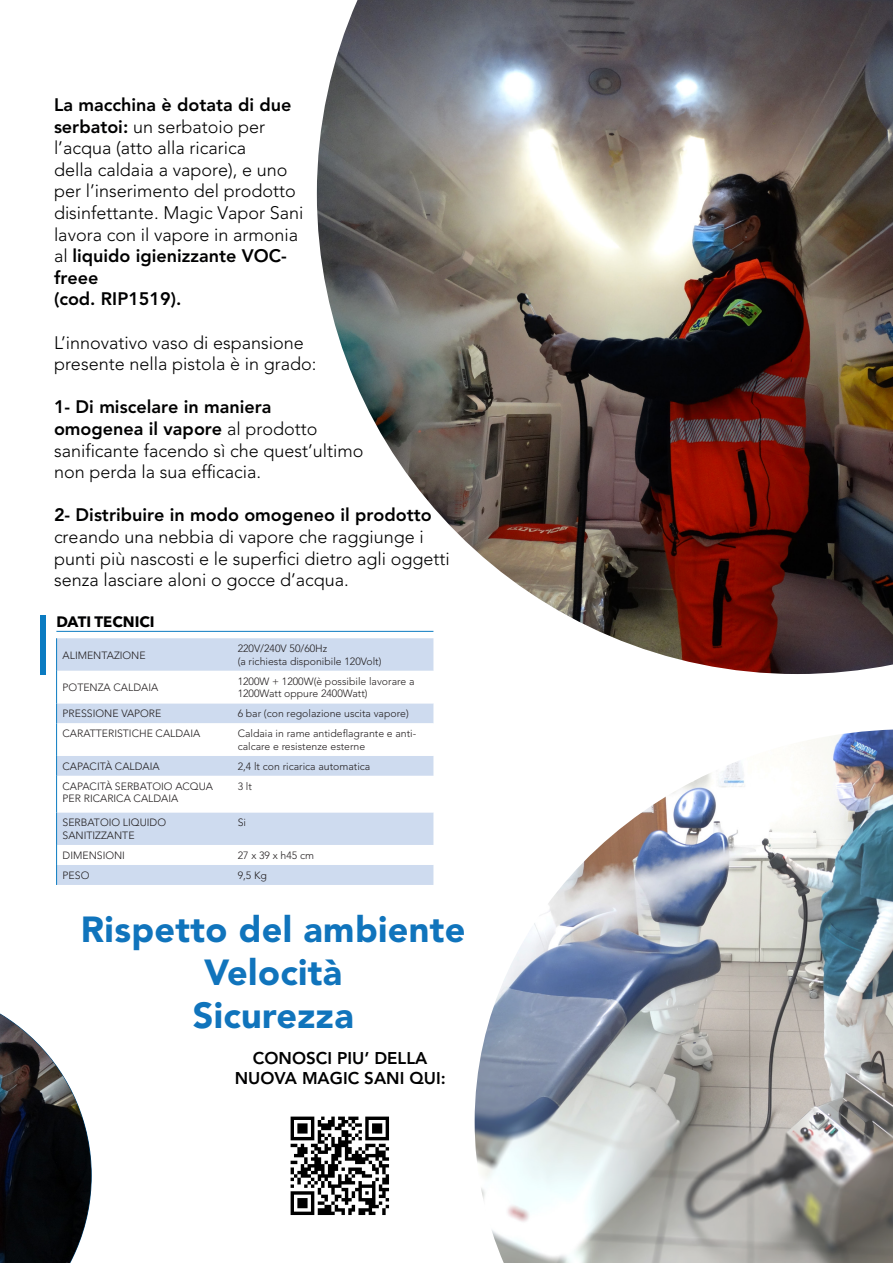
<style>
.page{position:relative;width:893px;height:1263px;background:#fff}
.page>*{position:absolute;margin:0;border:0;box-sizing:border-box;transform-origin:0 0}
.t1{font:900 36px/43.2px "Avenir LT Std";letter-spacing:.01em;color:#1074bc;text-align:center}
.t2{font:300 18px/21.6px "Avenir LT Std";color:#000001}
.t3{font:800 18px "Avenir LT Std";color:#000001}
.t4{font:800 16.95px/20.2px "Avenir LT Std";color:#000001;text-align:center}
.t5{font:700 15px "Avenir Next LT Pro";color:#000001}
.t6{font:300 10.5px/12.6px "Avenir LT Std";color:#231f20}
.s1{font-weight:800}
</style>
<div class="page">
<img style="left:317px;top:0;width:576px;height:674px">
<img style="left:290px;top:1116px;width:99px;height:99px">
<svg style="left:0;top:1013px;width:91px;height:250px"></svg>
<img style="left:475px;top:729px;width:418px;height:534px">
<div style="left:40px;top:615px;width:5px;height:60px;background:#0b7bc1"></div>
<hr style="left:56px;top:631px;width:377px;height:1px;background:#0b7bc1">
<div style="left:57px;top:638px;width:376px;height:247px;background:#cedbef"></div>
<svg style="left:57px;top:671px;width:376px;height:194px"></svg>
<hr style="left:56px;top:638px;width:1px;height:33px;background:#0b7bc1">
<hr style="left:56px;top:671px;width:1px;height:32px;background:#0b7bc1">
<svg style="left:56px;top:703px;width:1px;height:20px"></svg>
<hr style="left:56px;top:723px;width:1px;height:33px;background:#0b7bc1">
<svg style="left:56px;top:756px;width:1px;height:20px"></svg>
<hr style="left:56px;top:776px;width:1px;height:36px;background:#0b7bc1">
<hr style="left:56px;top:812px;width:1px;height:33px;background:#0b7bc1">
<svg style="left:56px;top:845px;width:1px;height:40px"></svg>
<p class="t2" style="left:54px;top:94px;width:251px"><span class="s1">La macchina è dotata di due serbatoi:</span> un serbatoio per l’acqua (atto alla ricarica<br>della caldaia a vapore), e uno per l’inserimento del prodotto disinfettante. Magic Vapor Sani lavora con il vapore in armonia al <span class="s1">liquido igienizzante VOC&shy;freee<br>(cod. RIP1519).</span></p>
<p class="t2" style="left:54px;top:332px;width:264px">L’innovativo vaso di espansione presente nella pistola è in grado:</p>
<p class="t2" style="left:54px;top:396px;width:311px"><span class="s1">1- Di miscelare in maniera omogenea il vapore</span> al prodotto sanificante facendo sì che quest’ultimo non perda la sua efficacia.</p>
<p class="t3" style="left:54px;top:504px;width:379px">2- Distribuire in modo omogeneo il prodotto</p>
<p class="t2" style="left:54px;top:526px;width:397px">creando una nebbia di vapore che raggiunge i punti più nascosti e le superfici dietro agli oggetti senza lasciare aloni o gocce d’acqua.</p>
<p class="t5" style="left:56px;top:612px;width:100px">DATI TECNICI</p>
<p class="t6" style="left:63px;top:649px;width:85px">ALIMENTAZIONE</p>
<p class="t6" style="left:238px;top:642px;width:145px">220V/240V 50/60Hz<br>(a richiesta disponibile 120Volt)</p>
<p class="t6" style="left:63px;top:681px;width:97px">POTENZA CALDAIA</p>
<p class="t6" style="left:238px;top:675px;width:178px">1200W + 1200W(è possibile lavorare a<br>1200Watt oppure 2400Watt)</p>
<p class="t6" style="left:63px;top:707px;width:100px">PRESSIONE VAPORE</p>
<p class="t6" style="left:238px;top:707px;width:173px">6 bar (con regolazione uscita vapore)</p>
<p class="t6" style="left:63px;top:727px;width:139px">CARATTERISTICHE CALDAIA</p>
<p class="t6" style="left:238px;top:727px;width:180px">Caldaia in rame antideflagrante e anti&shy;calcare e resistenze esterne</p>
<p class="t6" style="left:63px;top:760px;width:99px">CAPACITÀ CALDAIA</p>
<p class="t6" style="left:238px;top:760px;width:134px">2,4 lt con ricarica automatica</p>
<p class="t6" style="left:63px;top:780px;width:152px">CAPACITÀ SERBATOIO ACQUA<br>PER RICARICA CALDAIA</p>
<p class="t6" style="left:238px;top:780px;width:16px">3 lt</p>
<p class="t6" style="left:63px;top:816px;width:105px">SERBATOIO LIQUIDO<br>SANITIZZANTE</p>
<p class="t6" style="left:238px;top:816px;width:10px">Si</p>
<p class="t6" style="left:63px;top:849px;width:64px">DIMENSIONI</p>
<p class="t6" style="left:238px;top:849px;width:78px">27 x 39 x h45 cm</p>
<p class="t6" style="left:63px;top:869px;width:28px">PESO</p>
<p class="t6" style="left:238px;top:869px;width:31px">9,5 Kg</p>
<h1 class="t1" style="left:81px;top:907px;width:386px">Rispetto del ambiente<br>Velocità<br>Sicurezza</h1>
<p class="t4" style="left:235px;top:1048px;width:213px">CONOSCI PIU’ DELLA<br>NUOVA MAGIC SANI QUI:</p>
</div>
